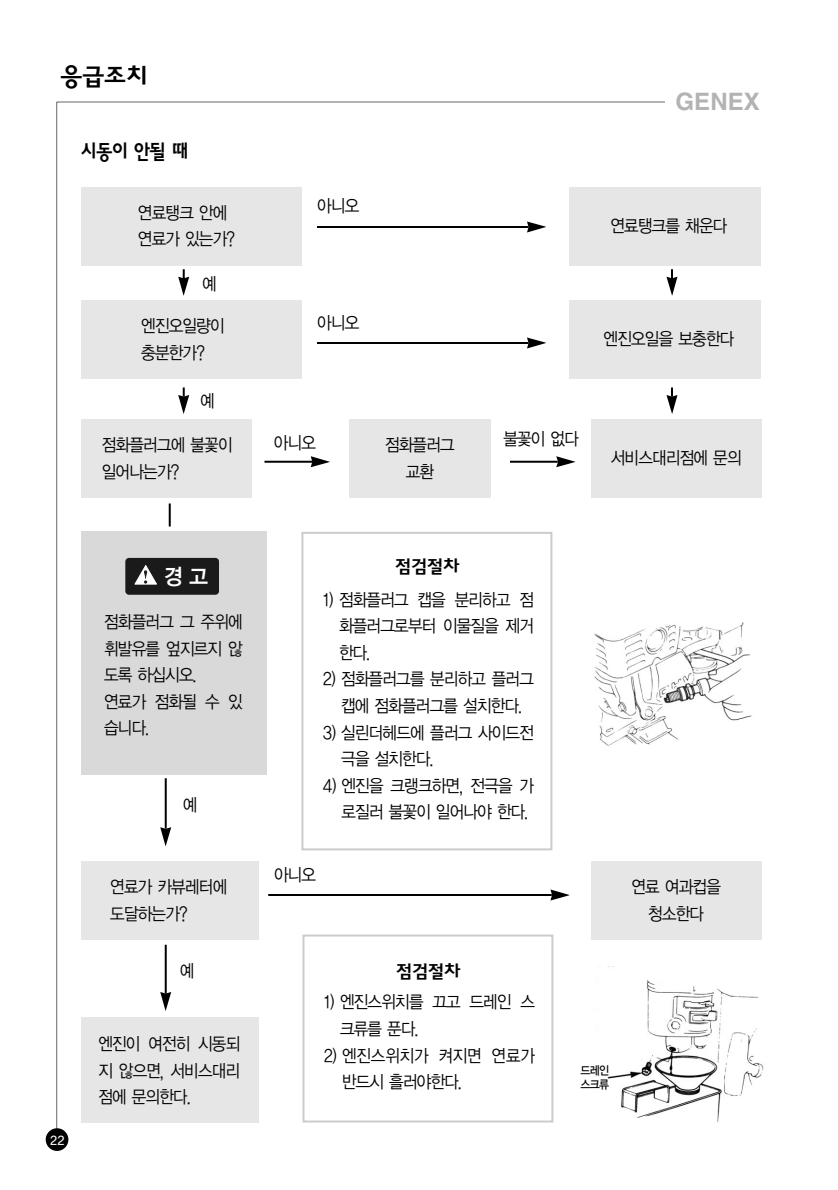
<style>
.page{position:relative;width:838px;height:1190px;background:#fff}
.page>*{position:absolute;margin:0;border:0;box-sizing:border-box;transform-origin:0 0}
.t1{font:700 24px "Helvetica";color:#b3b3b3}
.t2{font:24px "YGO24 KS Cpc EUC H";color:#000;scale:1.05 1}
.t3{font:22px "YGO14";color:#fff;scale:.93 1}
.t4{font:20.6px "YGO24 KS Cpc EUC H";color:#000;scale:.9 1}
.t5{font:18px "YGO24 KS Cpc EUC H";letter-spacing:-.155em;color:#000;scale:1.05 1}
.t6{font:17.6px/26.6px "YGO12";letter-spacing:-.13em;color:#000;scale:.9 1}
.t7{font:17.6px/26.6px "YGO12";letter-spacing:-.09em;color:#000;scale:.9 1}
.t8{font:12px/14px "YGO13";letter-spacing:-.135em;color:#000;scale:.9 1}
.t9{font:12px "YGO13";color:#fff}
</style>
<div class="page">
<hr style="left:57px;top:102px;width:669px;height:1px;background:#666">
<hr style="left:56px;top:102px;width:1px;height:1032px;background:#666">
<div style="left:46px;top:1128px;width:22px;height:23px;background:#000;border-radius:50%"></div>
<div style="left:666px;top:88px;width:94px;height:31px;background:#fff"></div>
<div style="left:81px;top:187px;width:220px;height:78px;background:#e6e6e6"></div>
<div style="left:81px;top:300px;width:220px;height:79px;background:#e6e6e6"></div>
<div style="left:81px;top:420px;width:170px;height:78px;background:#e6e6e6"></div>
<div style="left:349px;top:420px;width:142px;height:78px;background:#e6e6e6"></div>
<div style="left:591px;top:420px;width:170px;height:78px;background:#e6e6e6"></div>
<div style="left:591px;top:862px;width:170px;height:78px;background:#e6e6e6"></div>
<div style="left:569px;top:187px;width:192px;height:78px;background:#e6e6e6"></div>
<div style="left:569px;top:300px;width:192px;height:79px;background:#e6e6e6"></div>
<div style="left:81px;top:862px;width:177px;height:78px;background:#e6e6e6"></div>
<div style="left:81px;top:1017px;width:177px;height:106px;background:#e6e6e6"></div>
<div style="left:301px;top:532px;width:251px;height:318px;border:2px solid #ccc"></div>
<div style="left:302px;top:935px;width:251px;height:188px;border:2px solid #ccc"></div>
<div style="left:81px;top:531px;width:185px;height:243px;background:#d9d9d9"></div>
<div style="left:125px;top:558px;width:94px;height:37px;background:#1a1a1a;border-radius:4px"></div>
<svg style="left:134px;top:565px;width:23px;height:20px"></svg>
<hr style="left:317px;top:226px;width:211px;height:2px;background:#000">
<svg style="left:527px;top:222px;width:19px;height:10px"></svg>
<hr style="left:317px;top:342px;width:211px;height:2px;background:#000">
<svg style="left:527px;top:338px;width:19px;height:10px"></svg>
<hr style="left:268px;top:894px;width:284px;height:2px;background:#000">
<svg style="left:550px;top:890px;width:20px;height:10px"></svg>
<hr style="left:510px;top:461px;width:48px;height:2px;background:#000">
<svg style="left:556px;top:456px;width:19px;height:11px"></svg>
<hr style="left:264px;top:461px;width:48px;height:2px;background:#000">
<svg style="left:311px;top:456px;width:19px;height:11px"></svg>
<svg style="left:178px;top:269px;width:11px;height:27px"></svg>
<svg style="left:666px;top:269px;width:12px;height:27px"></svg>
<svg style="left:178px;top:388px;width:11px;height:26px"></svg>
<hr style="left:169px;top:504px;width:2px;height:22px;background:#000">
<hr style="left:165px;top:945px;width:2px;height:48px;background:#000">
<svg style="left:160px;top:992px;width:11px;height:19px"></svg>
<hr style="left:165px;top:778px;width:2px;height:50px;background:#000">
<svg style="left:160px;top:827px;width:11px;height:19px"></svg>
<svg style="left:666px;top:388px;width:12px;height:26px"></svg>
<img style="left:594px;top:622px;width:158px;height:124px">
<img style="left:596px;top:966px;width:168px;height:156px">
<h1 class="t2" style="left:59px;top:66px;width:88px">응급조치</h1>
<p class="t4" style="left:79px;top:143px;width:124px">시동이 안될 때</p>
<p class="t6" style="left:137px;top:200px;width:111px">연료탱크 안에 연료가 있는가?</p>
<p class="t6" style="left:201px;top:271px;width:19px">예</p>
<p class="t6" style="left:141px;top:313px;width:96px">엔진오일량이 충분한가?</p>
<p class="t6" style="left:199px;top:388px;width:19px">예</p>
<p class="t6" style="left:317px;top:193px;width:50px">아니오</p>
<p class="t6" style="left:317px;top:310px;width:50px">아니오</p>
<p class="t6" style="left:273px;top:430px;width:50px">아니오</p>
<p class="t6" style="left:503px;top:427px;width:87px">불꽃이 없다</p>
<p class="t6" style="left:101px;top:433px;width:148px">점화플러그에 불꽃이 일어나는가?</p>
<p class="t6" style="left:384px;top:433px;width:80px;text-align:center">점화플러그 교환</p>
<h1 class="t1" style="left:676px;top:92px;width:86px">GENEX</h1>
<p class="t6" style="left:610px;top:213px;width:133px">연료탱크를 채운다</p>
<p class="t6" style="left:603px;top:327px;width:148px">엔진오일을 보충한다</p>
<p class="t6" style="left:610px;top:446px;width:148px">서비스대리점에 문의</p>
<p class="t3" style="left:163px;top:566px;width:51px">경고</p>
<p class="t6" style="left:104px;top:609px;width:157px">점화플러그 그 주위에 휘발유를 엎지르지 않 도록 하십시오. 연료가 점화될 수 있 습니다.</p>
<p class="t6" style="left:182px;top:792px;width:19px">예</p>
<p class="t6" style="left:110px;top:875px;width:133px">연료가 카뷰레터에 도달하는가?</p>
<p class="t6" style="left:179px;top:958px;width:19px">예</p>
<p class="t5" style="left:394px;top:558px;width:65px">점검절차</p>
<p class="t6" style="left:338px;top:587px;width:220px;text-align:justify;text-indent:-16px">1) 점화플러그 캡을 분리하고 점 화플러그로부터 이물질을 제거 한다.</p>
<p class="t6" style="left:323px;top:667px;width:237px;text-align:center">2) 점화플러그를 분리하고 플러그 캡에 점화플러그를 설치한다.</p>
<p class="t6" style="left:341px;top:720px;width:217px;text-indent:-18px">3) 실린더헤드에 플러그 사이드전 극을 설치한다.</p>
<p class="t6" style="left:341px;top:773px;width:217px;text-indent:-18px">4) 엔진을 크랭크하면, 전극을 가 로질러 불꽃이 일어나야 한다.</p>
<p class="t6" style="left:273px;top:862px;width:50px">아니오</p>
<p class="t5" style="left:395px;top:964px;width:65px">점검절차</p>
<p class="t6" style="left:631px;top:875px;width:102px;text-align:center">연료 여과컵을 청소한다</p>
<p class="t9" style="left:50px;top:1135px;width:16px">22</p>
<p class="t6" style="left:98px;top:1031px;width:161px;text-align:justify">엔진이 여전히 시동되 지 않으면, 서비스대리 점에 문의한다.</p>
<p class="t6" style="left:339px;top:990px;width:220px;text-indent:-16px">1) 엔진스위치를 끄고 드레인 스 크류를 푼다.</p>
<p class="t7" style="left:341px;top:1043px;width:217px;text-indent:-18px">2) 엔진스위치가 켜지면 연료가 반드시 흘러야한다.</p>
<p class="t8" style="left:580px;top:1064px;width:34px">드레인 스크류</p>
</div>
